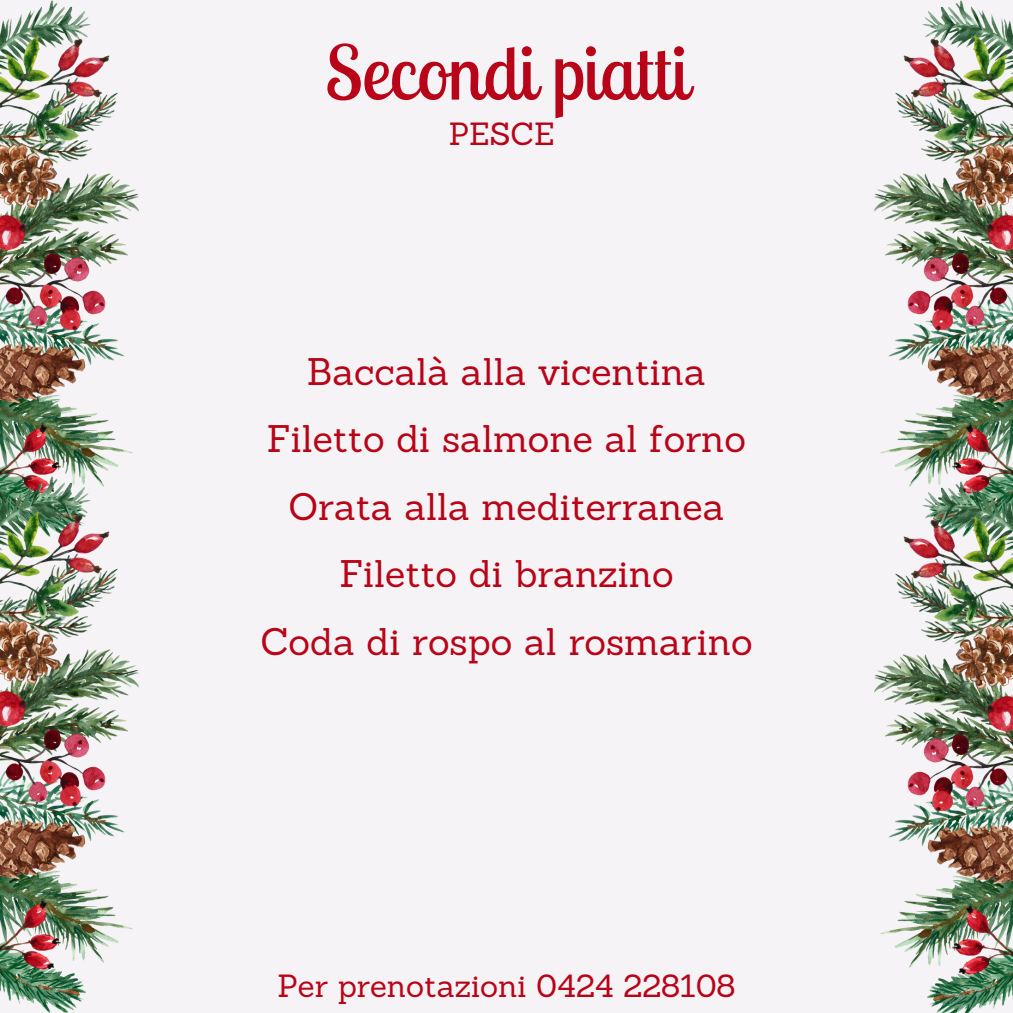
<style>
.page{position:relative;width:1013px;height:1013px;background:#fff}
.page>*{position:absolute;margin:0;border:0;box-sizing:border-box;transform-origin:0 0}
.t1{font:75px "Lobster Two";color:#b80318}
.t2{font:37.5px/67.5px "Sanchez";color:#b80318;text-align:center}
.t3{font:31.25px "Sanchez";color:#b80318}
</style>
<div class="page">
<div style="left:0;top:0;width:1012px;height:1012px;background:#f5f3f5"></div>
<img style="left:0;top:0;width:139px;height:476px">
<img style="left:874px;top:0;width:138px;height:481px">
<img style="left:0;top:476px;width:139px;height:536px">
<img style="left:874px;top:481px;width:138px;height:531px">
<p class="t1" style="left:325px;top:25px;width:365px">Secondi piatti</p>
<h3 class="t3" style="left:449px;top:114px;width:107px">PESCE</h3>
<p class="t2" style="left:267px;top:337px;width:480px">Baccalà alla vicentina<br>Filetto di salmone al forno<br>Orata alla mediterranea<br>Filetto di branzino</p>
<h1 class="t2" style="left:260px;top:607px;width:494px">Coda di rospo al rosmarino</h1>
<h2 class="t3" style="left:277px;top:965px;width:460px">Per prenotazioni 0424 228108</h2>
</div>
